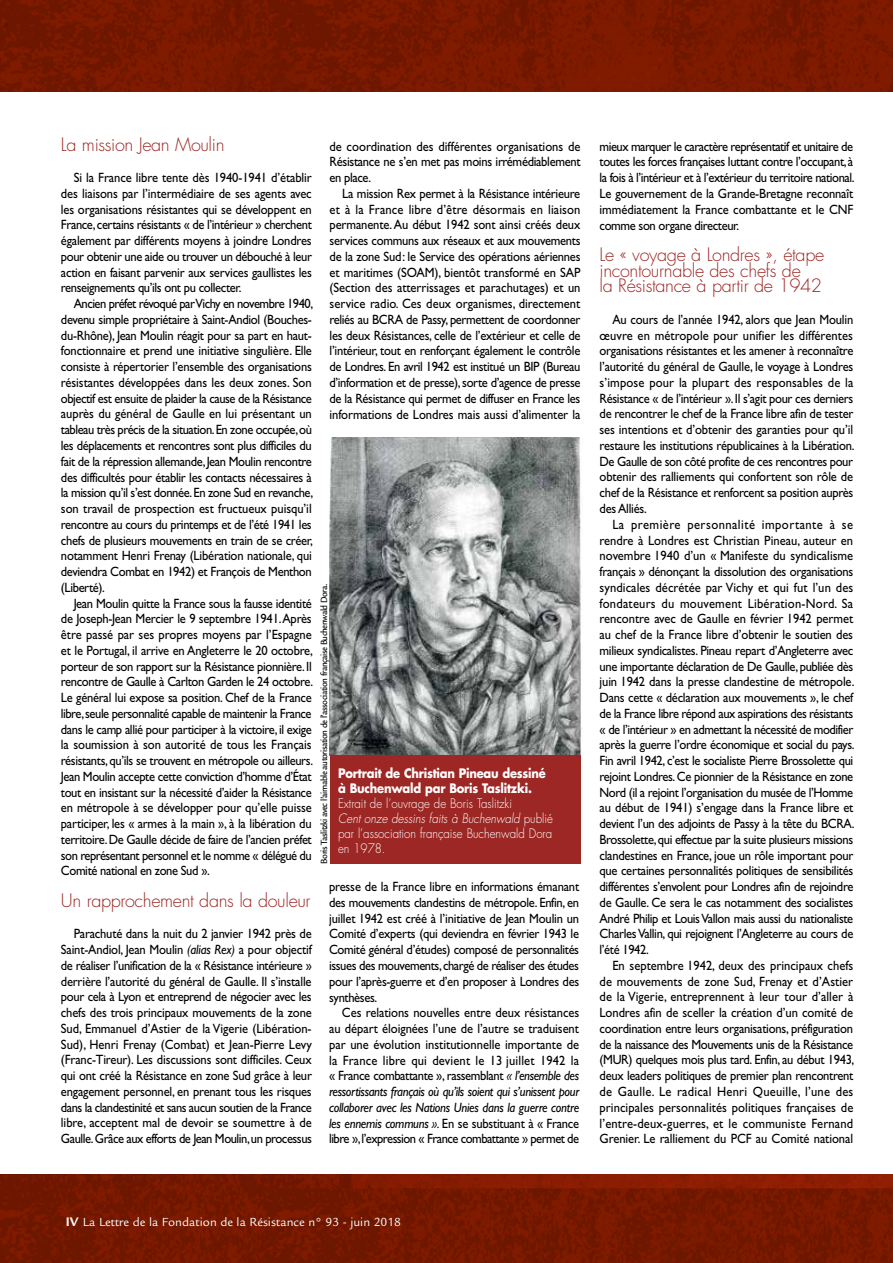
<style>
.page{position:relative;width:893px;height:1263px;background:#fff}
.page>*{position:absolute;margin:0;border:0;box-sizing:border-box;transform-origin:0 0}
.t1{font:300 18px/15.8px "Futura Std";letter-spacing:-.02em;color:#9c2724}
.t2{font:13.5px/15.8px "Gill Sans Std";letter-spacing:-.03em;color:#000;text-align:justify;scale:.93 1}
.t3{font:300 12.75px/15px "Futura Std";color:#fff;scale:.9 1}
.t4{font:700 12.75px/15px "Futura Std";letter-spacing:-.02em;color:#fff;scale:.9 1}
.t5{font:12.75px "Legacy Sans";color:#fff}
.t6{font:500 9.75px "Legacy Sans";letter-spacing:-.05em;color:#000;scale:.9 1}
.s1{font-style:italic}
.s2{font-weight:700;font-size:13.5px}
</style>
<div class="page">
<img style="left:0;top:1174px;width:893px;height:89px">
<img style="left:0;top:0;width:893px;height:91px">
<img style="left:330px;top:437px;width:252px;height:319px">
<div style="left:330px;top:755px;width:250px;height:108px;background:#9c2724"></div>
<h1 class="t1" style="left:61px;top:137px;width:165px">La mission Jean Moulin</h1>
<p class="t2" style="left:61px;top:170px;width:271px;text-indent:13px">Si la France libre tente dès 1940-1941 d’établir des liaisons par l’intermédiaire de ses agents avec les organisations résistantes qui se développent en France, certains résistants « de l’intérieur » cherchent également par différents moyens à joindre Londres pour obtenir une aide ou trouver un débouché à leur action en faisant parvenir aux services gaullistes les renseignements qu’ils ont pu collecter.</p>
<p class="t2" style="left:61px;top:296px;width:273px;text-indent:13px">Ancien préfet révoqué par Vichy en novembre 1940, devenu simple propriétaire à Saint-Andiol (Bouches&shy;du-Rhône), Jean Moulin réagit pour sa part en haut&shy;fonctionnaire et prend une initiative singulière. Elle consiste à répertorier l’ensemble des organisations résistantes développées dans les deux zones. Son objectif est ensuite de plaider la cause de la Résistance auprès du général de Gaulle en lui présentant un tableau très précis de la situation. En zone occupée, où les déplacements et rencontres sont plus difficiles du fait de la répression allemande, Jean Moulin rencontre des difficultés pour établir les contacts nécessaires à la mission qu’il s’est donnée. En zone Sud en revanche, son travail de prospection est fructueux puisqu’il rencontre au cours du printemps et de l’été 1941 les chefs de plusieurs mouvements en train de se créer, notamment Henri Frenay (Libération nationale, qui deviendra Combat en 1942) et François de Menthon (Liberté).</p>
<p class="t2" style="left:61px;top:595px;width:273px;text-indent:13px">Jean Moulin quitte la France sous la fausse identité de Joseph-Jean Mercier le 9 septembre 1941. Après être passé par ses propres moyens par l’Espagne et le Portugal, il arrive en Angleterre le 20 octobre, porteur de son rapport sur la Résistance pionnière. Il rencontre de Gaulle à Carlton Garden le 24 octobre.<br>Le général lui expose sa position. Chef de la France libre, seule personnalité capable de maintenir la France dans le camp allié pour participer à la victoire, il exige la soumission à son autorité de tous les Français résistants, qu’ils se trouvent en métropole ou ailleurs.<br>Jean Moulin accepte cette conviction d’homme d’État tout en insistant sur la nécessité d’aider la Résistance en métropole à se développer pour qu’elle puisse participer, les « armes à la main », à la libération du territoire. De Gaulle décide de faire de l’ancien préfet son représentant personnel et le nomme « délégué du Comité national en zone Sud ».</p>
<h1 class="t1" style="left:61px;top:893px;width:251px">Un rapprochement dans la douleur</h1>
<p class="t2" style="left:61px;top:926px;width:271px;text-indent:13px">Parachuté dans la nuit du 2 janvier 1942 près de Saint-Andiol, Jean Moulin <span class="s1">(alias Rex)</span> a pour objectif de réaliser l’unification de la « Résistance intérieure » derrière l’autorité du général de Gaulle. Il s’installe pour cela à Lyon et entreprend de négocier avec les chefs des trois principaux mouvements de la zone Sud, Emmanuel d’Astier de la Vigerie (Libération-Sud), Henri Frenay (Combat) et Jean-Pierre Levy (Franc-Tireur). Les discussions sont difficiles. Ceux qui ont créé la Résistance en zone Sud grâce à leur engagement personnel, en prenant tous les risques dans la clandestinité et sans aucun soutien de la France libre, acceptent mal de devoir se soumettre à de Gaulle. Grâce aux efforts de Jean Moulin, un processus</p>
<p class="t2" style="left:330px;top:138px;width:271px">de coordination des différentes organisations de Résistance ne s’en met pas moins irrémédiablement en place.</p>
<p class="t2" style="left:330px;top:186px;width:271px;text-indent:13px">La mission Rex permet à la Résistance intérieure et à la France libre d’être désormais en liaison permanente. Au début 1942 sont ainsi créés deux services communs aux réseaux et aux mouvements de la zone Sud: le Service des opérations aériennes et maritimes (SOAM), bientôt transformé en SAP (Section des atterrissages et parachutages) et un service radio. Ces deux organismes, directement reliés au BCRA de Passy, permettent de coordonner les deux Résistances, celle de l’extérieur et celle de l’intérieur, tout en renforçant également le contrôle de Londres. En avril 1942 est institué un BIP (Bureau d’information et de presse), sorte d’agence de presse de la Résistance qui permet de diffuser en France les informations de Londres mais aussi d’alimenter la</p>
<p class="t6" style="left:318px;top:863px;width:313px;rotate:-90deg">Boris Taslitzki avec l’aimable autorisation de l’association française Buchenwald Dora.</p>
<p class="t4" style="left:338px;top:766px;width:232px">Portrait de Christian Pineau dessiné à Buchenwald par Boris Taslitzki.</p>
<p class="t3" style="left:338px;top:796px;width:240px">Extrait de l’ouvrage de Boris Taslitzki<br><span class="s1">Cent onze dessins faits à Buchenwald</span> publié par l’association française Buchenwald Dora en 1978.</p>
<p class="t2" style="left:329px;top:879px;width:270px">presse de la France libre en informations émanant des mouvements clandestins de métropole. Enfin, en juillet 1942 est créé à l’initiative de Jean Moulin un Comité d’experts (qui deviendra en février 1943 le Comité général d’études) composé de personnalités issues des mouvements, chargé de réaliser des études pour l’après-guerre et d’en proposer à Londres des synthèses.</p>
<p class="t2" style="left:329px;top:1005px;width:270px;text-indent:13px">Ces relations nouvelles entre deux résistances au départ éloignées l’une de l’autre se traduisent par une évolution institutionnelle importante de la France libre qui devient le 13 juillet 1942 la « France combattante », rassemblant <span class="s1">« l’ensemble des ressortissants français où qu’ils soient qui s’unissent pour collaborer avec les Nations Unies dans la guerre contre les ennemis communs ».</span> En se substituant à « France libre », l’expression « France combattante » permet de</p>
<p class="t2" style="left:600px;top:138px;width:276px">mieux marquer le caractère représentatif et unitaire de toutes les forces françaises luttant contre l’occupant, à la fois à l’intérieur et à l’extérieur du territoire national.<br>Le gouvernement de la Grande-Bretagne reconnaît immédiatement la France combattante et le CNF comme son organe directeur.</p>
<h1 class="t1" style="left:600px;top:247px;width:226px">Le « voyage à Londres », étape incontournable des chefs de<br>la Résistance à partir de 1942</h1>
<p class="t2" style="left:600px;top:312px;width:276px;text-indent:13px">Au cours de l’année 1942, alors que Jean Moulin œuvre en métropole pour unifier les différentes organisations résistantes et les amener à reconnaître l’autorité du général de Gaulle, le voyage à Londres s’impose pour la plupart des responsables de la Résistance « de l’intérieur ». Il s’agit pour ces derniers de rencontrer le chef de la France libre afin de tester ses intentions et d’obtenir des garanties pour qu’il restaure les institutions républicaines à la Libération.<br>De Gaulle de son côté profite de ces rencontres pour obtenir des ralliements qui confortent son rôle de chef de la Résistance et renforcent sa position auprès des Alliés.</p>
<p class="t2" style="left:600px;top:516px;width:276px;text-indent:13px">La première personnalité importante à se rendre à Londres est Christian Pineau, auteur en novembre 1940 d’un « Manifeste du syndicalisme français » dénonçant la dissolution des organisations syndicales décrétée par Vichy et qui fut l’un des fondateurs du mouvement Libération-Nord. Sa rencontre avec de Gaulle en février 1942 permet au chef de la France libre d’obtenir le soutien des milieux syndicalistes. Pineau repart d’Angleterre avec une importante déclaration de De Gaulle, publiée dès juin 1942 dans la presse clandestine de métropole.<br>Dans cette « déclaration aux mouvements », le chef de la France libre répond aux aspirations des résistants « de l’intérieur » en admettant la nécessité de modifier après la guerre l’ordre économique et social du pays.<br>Fin avril 1942, c’est le socialiste Pierre Brossolette qui rejoint Londres. Ce pionnier de la Résistance en zone Nord (il a rejoint l’organisation du musée de l’Homme au début de 1941) s’engage dans la France libre et devient l’un des adjoints de Passy à la tête du BCRA.<br>Brossolette, qui effectue par la suite plusieurs missions clandestines en France, joue un rôle important pour que certaines personnalités politiques de sensibilités différentes s’envolent pour Londres afin de rejoindre de Gaulle. Ce sera le cas notamment des socialistes André Philip et Louis Vallon mais aussi du nationaliste Charles Vallin, qui rejoignent l’Angleterre au cours de l’été 1942.</p>
<p class="t2" style="left:600px;top:957px;width:275px;text-indent:13px">En septembre 1942, deux des principaux chefs de mouvements de zone Sud, Frenay et d’Astier de la Vigerie, entreprennent à leur tour d’aller à Londres afin de sceller la création d’un comité de coordination entre leurs organisations, préfiguration de la naissance des Mouvements unis de la Résistance (MUR) quelques mois plus tard. Enfin, au début 1943, deux leaders politiques de premier plan rencontrent de Gaulle. Le radical Henri Queuille, l’une des principales personnalités politiques françaises de l’entre-deux-guerres, et le communiste Fernand Grenier. Le ralliement du PCF au Comité national</p>
<p class="t5" style="left:66px;top:1214px;width:337px"><span class="s2">IV</span> La Lettre de la Fondation de la Résistance n° 93 - juin 2018</p>
</div>
